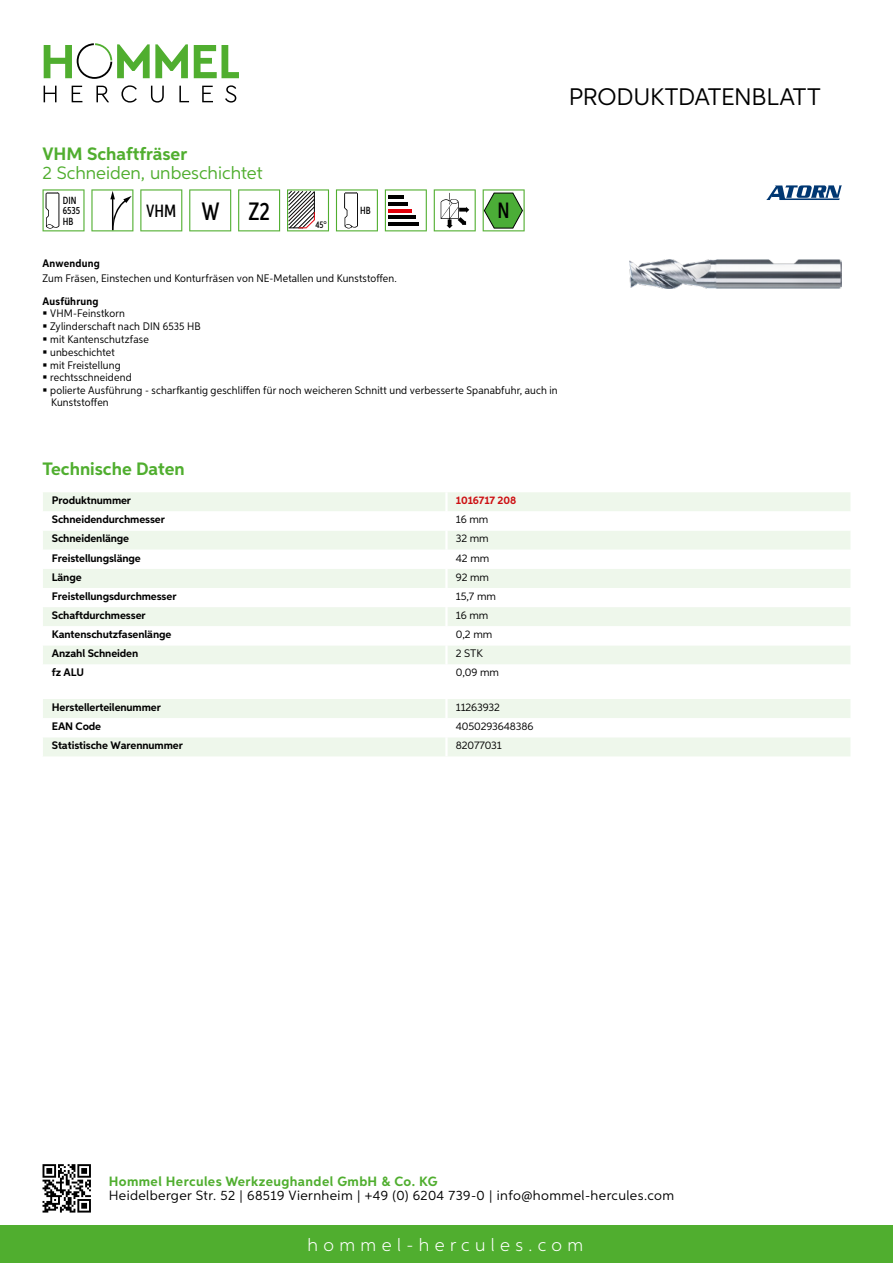
<style>
.page{position:relative;width:893px;height:1263px;background:#fff}
.page>*{position:absolute;margin:0;border:0;box-sizing:border-box;transform-origin:0 0}
.t1{font:24px "Aspira";letter-spacing:-.01em;color:#000}
.t2{font:500 22.2px "Aspira XX Nar";color:#000}
.t3{font:700 18px "Aspira";color:#50ae2f}
.t4{font:18px "Aspira";color:#50ae2f}
.t5{font:300 18px "Aspira";letter-spacing:.3em;color:#fff}
.t6{font:500 17.85px "Aspira XX Nar";color:#000}
.t7{font:13.5px "Aspira";letter-spacing:.03em;color:#000}
.t8{font:700 13.5px "Aspira";letter-spacing:.03em;color:#50ae2f}
.t9{font:10.95px/12.6px "Aspira Nar";letter-spacing:.015em;color:#000}
.t10{font:700 10.95px "Aspira";letter-spacing:-.01em;color:#000}
.t11{font:10.95px "Aspira";letter-spacing:-.01em;color:#000}
.t12{font:700 10.95px "Aspira Nar";letter-spacing:.02em;color:#000}
.t13{font:700 10.95px "Aspira";letter-spacing:-.01em;color:#cd1013}
.t14{font:500 10.35px/10.4px "Aspira XX Nar";color:#000}
.t15{font:500 9.6px "Aspira XX Nar";color:#000}
.s1{font-size:25.2px}
</style>
<div class="page">
<div style="left:0;top:1226px;width:893px;height:37px;background:#50ae2f"></div>
<svg style="left:43px;top:1164px;width:48px;height:48px"></svg>
<svg style="left:194px;top:45px;width:45px;height:33px"></svg>
<svg style="left:44px;top:43px;width:144px;height:36px"></svg>
<svg style="left:44px;top:86px;width:13px;height:16px"></svg>
<svg style="left:72px;top:86px;width:10px;height:16px"></svg>
<svg style="left:96px;top:86px;width:13px;height:16px"></svg>
<svg style="left:121px;top:85px;width:16px;height:18px"></svg>
<svg style="left:151px;top:86px;width:13px;height:17px"></svg>
<svg style="left:179px;top:86px;width:10px;height:16px"></svg>
<svg style="left:202px;top:86px;width:11px;height:16px"></svg>
<svg style="left:225px;top:85px;width:11px;height:18px"></svg>
<div style="left:43px;top:492px;width:807px;height:19px;background:#eef7eb"></div>
<svg style="left:43px;top:531px;width:807px;height:133px;fill:#eef7eb"></svg>
<hr style="left:445px;top:492px;width:3px;height:19px;background:#fff">
<hr style="left:445px;top:531px;width:3px;height:19px;background:#fff">
<hr style="left:445px;top:550px;width:3px;height:19px;background:#fff">
<hr style="left:445px;top:569px;width:3px;height:19px;background:#fff">
<hr style="left:445px;top:588px;width:3px;height:19px;background:#fff">
<hr style="left:445px;top:607px;width:3px;height:19px;background:#fff">
<hr style="left:445px;top:626px;width:3px;height:19px;background:#fff">
<hr style="left:445px;top:645px;width:3px;height:19px;background:#fff">
<svg style="left:43px;top:699px;width:807px;height:57px"></svg>
<hr style="left:445px;top:737px;width:3px;height:19px;background:#fff">
<svg style="left:43px;top:189px;width:42px;height:42px"></svg>
<svg style="left:91px;top:189px;width:42px;height:42px"></svg>
<svg style="left:140px;top:189px;width:42px;height:42px"></svg>
<svg style="left:189px;top:189px;width:42px;height:42px"></svg>
<svg style="left:238px;top:189px;width:42px;height:42px"></svg>
<svg style="left:287px;top:189px;width:42px;height:42px"></svg>
<svg style="left:336px;top:189px;width:42px;height:42px"></svg>
<svg style="left:385px;top:189px;width:42px;height:42px"></svg>
<hr style="left:388px;top:196px;width:16px;height:3px;background:#000">
<hr style="left:388px;top:202px;width:20px;height:4px;background:#000">
<hr style="left:388px;top:209px;width:23px;height:3px;background:#e3000b">
<hr style="left:388px;top:216px;width:27px;height:3px;background:#000">
<hr style="left:388px;top:222px;width:31px;height:4px;background:#000">
<svg style="left:434px;top:189px;width:42px;height:42px"></svg>
<svg style="left:483px;top:189px;width:42px;height:42px"></svg>
<img style="left:629px;top:259px;width:213px;height:29px">
<svg style="left:766px;top:185px;width:76px;height:15px"></svg>
<h1 class="t1" style="left:569px;top:82px;width:253px">Produktdatenblatt</h1>
<h3 class="t3" style="left:43px;top:142px;width:146px">VHM Schaftfräser</h3>
<h3 class="t4" style="left:43px;top:162px;width:222px">2 Schneiden, unbeschichtet</h3>
<p class="t14" style="left:63px;top:195px;width:19px">DIN<br>6535<br>HB</p>
<h3 class="t6" style="left:146px;top:200px;width:125px">VHM <span class="s1">W Z2</span></h3>
<p class="t15" style="left:315px;top:219px;width:13px">45°</p>
<p class="t14" style="left:360px;top:205px;width:12px">HB</p>
<h2 class="t2" style="left:498px;top:197px;width:14px">N</h2>
<p class="t12" style="left:43px;top:257px;width:59px">Anwendung</p>
<p class="t9" style="left:43px;top:272px;width:356px">Zum Fräsen, Einstechen und Konturfräsen von NE-Metallen und Kunststoffen.</p>
<p class="t12" style="left:43px;top:294px;width:58px">Ausführung</p>
<p class="t9" style="left:50px;top:307px;width:509px">VHM-Feinstkorn<br>Zylinderschaft nach DIN 6535 HB<br>mit Kantenschutzfase<br>unbeschichtet<br>mit Freistellung<br>rechtsschneidend<br>polierte Ausführung - scharfkantig geschliffen für noch weicheren Schnitt und verbesserte Spanabfuhr, auch in<br>Kunststoffen</p>
<h3 class="t3" style="left:43px;top:458px;width:144px">Technische Daten</h3>
<p class="t10" style="left:52px;top:494px;width:81px">Produktnummer</p>
<p class="t13" style="left:456px;top:494px;width:62px">1016717 208</p>
<p class="t10" style="left:52px;top:513px;width:115px">Schneidendurchmesser</p>
<p class="t11" style="left:456px;top:513px;width:34px">16 mm</p>
<p class="t10" style="left:52px;top:532px;width:79px">Schneidenlänge</p>
<p class="t11" style="left:456px;top:532px;width:34px">32 mm</p>
<p class="t10" style="left:52px;top:551px;width:90px">Freistellungslänge</p>
<p class="t11" style="left:456px;top:551px;width:35px">42 mm</p>
<p class="t10" style="left:52px;top:570px;width:31px">Länge</p>
<p class="t11" style="left:456px;top:570px;width:35px">92 mm</p>
<p class="t10" style="left:52px;top:589px;width:126px">Freistellungsdurchmesser</p>
<p class="t11" style="left:456px;top:589px;width:42px">15,7 mm</p>
<p class="t10" style="left:52px;top:608px;width:95px">Schaftdurchmesser</p>
<p class="t11" style="left:456px;top:609px;width:34px">16 mm</p>
<p class="t10" style="left:52px;top:628px;width:121px">Kantenschutzfasenlänge</p>
<p class="t11" style="left:456px;top:628px;width:38px">0,2 mm</p>
<p class="t10" style="left:52px;top:647px;width:88px">Anzahl Schneiden</p>
<p class="t11" style="left:456px;top:647px;width:22px">2 STK</p>
<p class="t10" style="left:52px;top:666px;width:34px">fz ALU</p>
<p class="t11" style="left:456px;top:666px;width:45px">0,09 mm</p>
<p class="t10" style="left:52px;top:700px;width:111px">Herstellerteilenummer</p>
<p class="t11" style="left:456px;top:700px;width:46px">11263932</p>
<p class="t10" style="left:52px;top:720px;width:51px">EAN Code</p>
<p class="t11" style="left:456px;top:720px;width:79px">4050293648386</p>
<p class="t10" style="left:52px;top:739px;width:132px">Statistische Warennummer</p>
<p class="t11" style="left:456px;top:739px;width:48px">82077031</p>
<p class="t8" style="left:109px;top:1172px;width:330px">Hommel Hercules Werkzeughandel GmbH &amp; Co. KG</p>
<p class="t7" style="left:109px;top:1187px;width:567px">Heidelberger Str. 52 | 68519 Viernheim | +49 (0) 6204 739-0 | info@hommel-hercules.com</p>
<h3 class="t5" style="left:307px;top:1234px;width:277px">hommel-hercules.com</h3>
</div>
